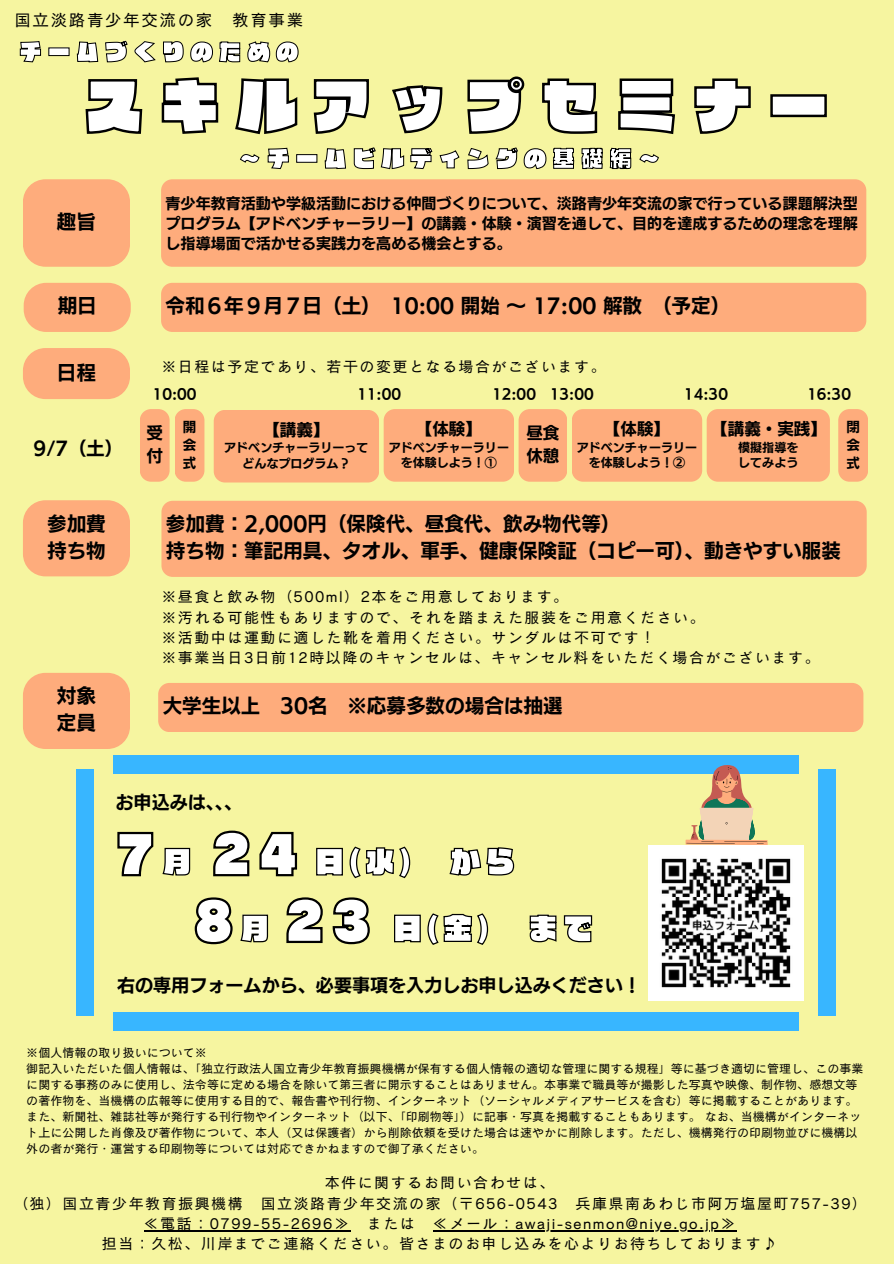
<style>
.page{position:relative;width:894px;height:1264px;background:#fff}
.page>*{position:absolute;margin:0;border:0;box-sizing:border-box;transform-origin:0 0}
.t1{font:60px "Canva Raglan Std UB";letter-spacing:.265em;color:#fff}
.t2{font:54px "Canva Raglan Std UB";color:#fff}
.t3{font:30px "Canva Raglan Std UB";color:#fff}
.t4{font:22.5px "Canva Raglan Std UB";letter-spacing:.265em;color:#fff}
.t5{font:19.5px/27px "Canva UD Kakugo Large Pr 6 N B";letter-spacing:.005em;color:#000}
.t6{font:18px "Canva UD Kakugo Large Pr 6 N B";letter-spacing:.005em;color:#000}
.t7{font:16.5px/22.5px "Canva UD Kakugo Large Pr 6 N B";letter-spacing:.005em;color:#000}
.t8{font:16.5px "Canva Cezanne Pro N M";letter-spacing:.1em;color:#000}
.t9{font:15px/20.2px "Canva Cezanne Pro N M";letter-spacing:.1em;color:#000}
.t10{font:15px/20.2px "Canva UD Kakugo Large Pr 6 N B";letter-spacing:.005em;color:#000;text-align:justify}
.t11{font:13.5px/18px "Canva UD Kakugo Large Pr 6 N B";letter-spacing:.005em;color:#000;text-align:justify}
.t12{font:12px/16px "Canva Cezanne Pro N M";letter-spacing:.005em;color:#000}
.t13{font:12px/15.8px "Canva UD Kakugo Large Pr 6 N B";letter-spacing:.005em;color:#000}
.s1{color:rgb(0 0 0/0)}
.s2{font-size:30px}
.s3{font-size:30px;color:rgb(0 0 0/0)}
</style>
<div class="page">
<div style="left:0;top:0;width:893px;height:1263px;background:#f6f5a0"></div>
<div style="left:76px;top:769px;width:18px;height:247px;background:#38b6ff"></div>
<div style="left:817px;top:769px;width:18px;height:247px;background:#38b6ff"></div>
<div style="left:113px;top:754px;width:685px;height:19px;background:#38b6ff"></div>
<div style="left:113px;top:1012px;width:685px;height:19px;background:#38b6ff"></div>
<svg style="left:685px;top:765px;width:82px;height:80px"></svg>
<div style="left:23px;top:179px;width:107px;height:88px;background:#feac7c;border-radius:22px"></div>
<div style="left:161px;top:179px;width:704px;height:88px;background:#feac7c;border-radius:11px"></div>
<div style="left:24px;top:283px;width:107px;height:49px;background:#feac7c;border-radius:22px"></div>
<div style="left:161px;top:283px;width:705px;height:49px;background:#feac7c;border-radius:11px"></div>
<div style="left:23px;top:348px;width:107px;height:51px;background:#feac7c;border-radius:22px"></div>
<div style="left:23px;top:500px;width:107px;height:76px;background:#feac7c;border-radius:22px"></div>
<div style="left:161px;top:501px;width:705px;height:76px;background:#feac7c;border-radius:11px"></div>
<div style="left:23px;top:673px;width:107px;height:76px;background:#feac7c;border-radius:23px"></div>
<div style="left:158px;top:683px;width:705px;height:49px;background:#feac7c;border-radius:11px"></div>
<img style="left:648px;top:845px;width:155px;height:155px">
<svg style="left:85px;top:76px;width:742px;height:59px"></svg>
<svg style="left:117px;top:831px;width:37px;height:46px"></svg>
<svg style="left:162px;top:847px;width:29px;height:29px"></svg>
<svg style="left:213px;top:830px;width:85px;height:47px"></svg>
<svg style="left:316px;top:846px;width:198px;height:33px"></svg>
<svg style="left:194px;top:897px;width:74px;height:48px"></svg>
<svg style="left:286px;top:897px;width:84px;height:48px"></svg>
<svg style="left:394px;top:913px;width:198px;height:32px"></svg>
<svg style="left:19px;top:40px;width:280px;height:23px"></svg>
<svg style="left:240px;top:147px;width:419px;height:23px"></svg>
<div style="left:140px;top:409px;width:29px;height:72px;background:#feac7c;border-radius:11px"></div>
<div style="left:174px;top:409px;width:30px;height:72px;background:#feac7c;border-radius:11px"></div>
<div style="left:214px;top:410px;width:165px;height:72px;background:#feac7c;border-radius:11px"></div>
<div style="left:383px;top:409px;width:131px;height:72px;background:#feac7c;border-radius:11px"></div>
<div style="left:571px;top:409px;width:131px;height:72px;background:#feac7c;border-radius:11px"></div>
<div style="left:518px;top:409px;width:49px;height:72px;background:#feac7c;border-radius:11px"></div>
<div style="left:706px;top:409px;width:123px;height:72px;background:#feac7c;border-radius:11px"></div>
<div style="left:838px;top:409px;width:29px;height:72px;background:#feac7c;border-radius:11px"></div>
<hr style="left:144px;top:1229px;width:206px;height:2px;background:#000">
<hr style="left:433px;top:1229px;width:303px;height:2px;background:#000">
<h6 class="t8" style="left:14px;top:12px;width:290px">国立淡路青少年交流の家 教育事業</h6>
<h3 class="t4" style="left:19px;top:40px;width:281px">チームづくりのための</h3>
<h1 class="t1" style="left:84px;top:75px;width:746px">スキルアップセミナー</h1>
<h5 class="t5" style="left:57px;top:208px;width:41px">趣旨</h5>
<p class="t4" style="left:238px;top:147px;width:419px"><span class="s1">～</span>チームビルディングの基礎編<span class="s1">～</span></p>
<h3 class="t10" style="left:165px;top:193px;width:693px">青少年教育活動や学級活動における仲間づくりについて、淡路青少年交流の家で行っている課題解決型プログラム【アドベンチャーラリー】の講義・体験・演習を通して、目的を達成するための理念を理解し指導場面で活かせる実践力を高める機会とする。</h3>
<h3 class="t5" style="left:58px;top:292px;width:36px">期日</h3>
<h4 class="t5" style="left:165px;top:292px;width:566px">令和６年９月７日（土） 10:00 開始～ 17:00 解散（予定）</h4>
<h5 class="t5" style="left:57px;top:358px;width:41px">日程</h5>
<h6 class="t6" style="left:33px;top:439px;width:91px">9/7（土）</h6>
<p class="t9" style="left:161px;top:356px;width:445px">※日程は予定であり、若干の変更となる場合がございます。</p>
<h4 class="t11" style="left:152px;top:384px;width:46px">10:00</h4>
<h2 class="t11" style="left:357px;top:384px;width:46px">11:00</h2>
<p class="t11" style="left:492px;top:384px;width:46px">12:00</p>
<p class="t11" style="left:549px;top:384px;width:46px">13:00</p>
<p class="t11" style="left:683px;top:384px;width:46px">14:30</p>
<h2 class="t11" style="left:806px;top:384px;width:46px">16:30</h2>
<p class="t7" style="left:146px;top:422px;width:18px">受付</p>
<p class="t11" style="left:183px;top:417px;width:15px">開会式</p>
<h5 class="t7" style="left:263px;top:418px;width:68px">【講義】</h5>
<p class="t13" style="left:224px;top:440px;width:146px">アドベンチャーラリーって</p>
<p class="t13" style="left:242px;top:456px;width:110px">どんなプログラム？</p>
<p class="t7" style="left:415px;top:417px;width:68px">【体験】</p>
<h5 class="t13" style="left:388px;top:439px;width:122px">アドベンチャーラリー</h5>
<h6 class="t13" style="left:400px;top:455px;width:98px">を体験しよう！①</h6>
<h4 class="t7" style="left:526px;top:422px;width:35px">昼食休憩</h4>
<h4 class="t7" style="left:711px;top:417px;width:117px">【講義・実践】</h4>
<h4 class="t7" style="left:603px;top:417px;width:68px">【体験】</h4>
<h4 class="t13" style="left:576px;top:439px;width:122px">アドベンチャーラリー</h4>
<h5 class="t13" style="left:588px;top:455px;width:98px">を体験しよう！②</h5>
<h4 class="t13" style="left:738px;top:439px;width:62px">模擬指導をしてみよう</h4>
<p class="t11" style="left:846px;top:417px;width:15px">閉会式</p>
<h4 class="t5" style="left:47px;top:509px;width:60px">参加費持ち物</h4>
<h4 class="t5" style="left:166px;top:510px;width:676px">参加費：2,000円（保険代、昼食代、飲み物代等）<br>持ち物：筆記用具、タオル、軍手、健康保険証（コピー可）、動きやすい服装</h4>
<h4 class="t9" style="left:161px;top:586px;width:659px">※昼食と飲み物（500ml）2本をご用意しております。<br>※汚れる可能性もありますので、それを踏まえた服装をご用意ください。<br>※活動中は運動に適した靴を着用ください。サンダルは不可です！<br>※事業当日 3日前12時以降のキャンセルは、キャンセル料をいただく場合がございます。</h4>
<h4 class="t5" style="left:57px;top:682px;width:41px">対象定員</h4>
<h4 class="t5" style="left:163px;top:692px;width:401px">大学生以上 30名 ※応募多数の場合は抽選</h4>
<h6 class="t6" style="left:115px;top:793px;width:128px">お申込みは、、、</h6>
<h6 class="t2" style="left:117px;top:827px;width:295px">7<span class="s2">月</span> 24 <span class="s3">日</span><span class="s2">(</span><span class="s3">水</span><span class="s2">)</span></h6>
<h3 class="t3" style="left:450px;top:846px;width:66px">から</h3>
<h6 class="t2" style="left:195px;top:894px;width:295px">8<span class="s2">月</span> 23 <span class="s3">日</span><span class="s2">(</span><span class="s3">金</span><span class="s2">)</span></h6>
<h3 class="t3" style="left:528px;top:913px;width:66px">まで</h3>
<p class="t6" style="left:117px;top:976px;width:525px">右の専用フォームから、必要事項を入力しお申し込みください！</p>
<p class="t12" style="left:26px;top:1043px;width:182px">※個人情報の取り扱いについて※</p>
<p class="t12" style="left:26px;top:1059px;width:838px">御記入いただいた個人情報は、「独立行政法人国立青少年教育振興機構が保有する個人情報の適切な管理に関する規程」等に基づき適切に管理し、この事業に関する事務のみに使用し、法令等に定める場合を除いて第三者に開示することはありません。本事業で職員等が撮影した写真や映像、制作物、感想文等の著作物を、当機構の広報等に使用する目的で、報告書や刊行物、インターネット（ソーシャルメディアサービスを含む）等に掲載することがあります。また、新聞社、雑誌社等が発行する刊行物やインターネット（以下、「印刷物等」）に記事・写真を掲載することもあります。なお、当機構がインターネット上に公開した肖像及び著作物について、本人（又は保護者）から削除依頼を受けた場合は速やかに削除します。ただし、機構発行の印刷物並びに機構以外の者が発行・運営する印刷物等については対応できかねますので御了承ください。</p>
<p class="t9" style="left:324px;top:1172px;width:231px">本件に関するお問い合わせは、</p>
<p class="t9" style="left:13px;top:1192px;width:855px">（独）国立青少年教育振興機構 国立淡路青少年交流の家（〒656-0543 兵庫県南あわじ市阿万塩屋町757-39）</p>
<p class="t9" style="left:144px;top:1212px;width:272px">≪電話：0799-55-2696≫ または</p>
<h5 class="t9" style="left:102px;top:1212px;width:676px;text-indent:331px">≪メール：awaji-senmon@niye.go.jp≫<br>担当：久松、川岸までご連絡ください。皆さまのお申し込みを心よりお待ちしております♪</h5>
</div>
